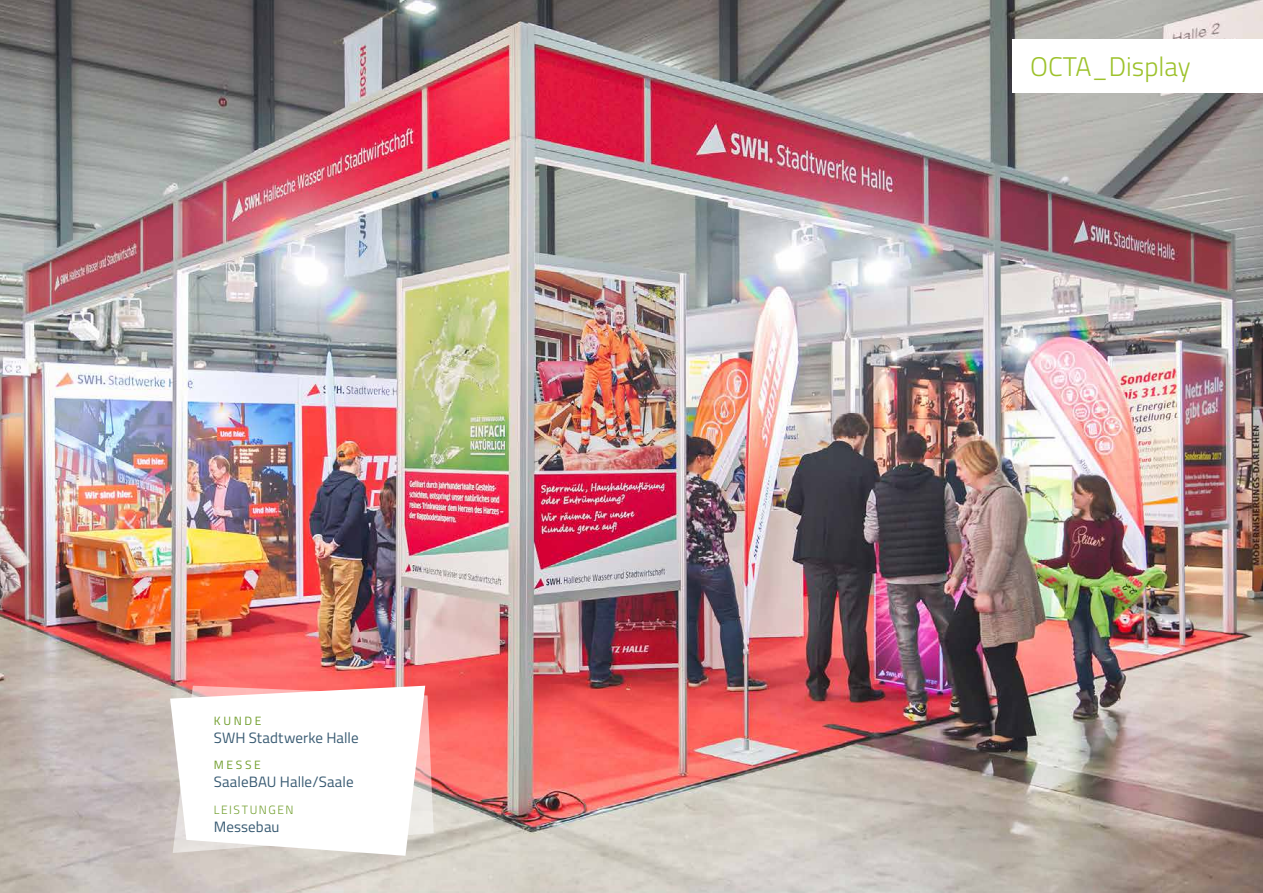
<style>
.page{position:relative;width:1263px;height:893px;background:#fff}
.page>*{position:absolute;margin:0;border:0;box-sizing:border-box;transform-origin:0 0}
.t1{font:300 27px "Titillium";color:#9dc22c}
.t2{font:15px "Titillium";letter-spacing:.005em;color:#395b73}
.t3{font:12px "Titillium";letter-spacing:.22em;color:#719e2d}
.t4{font:300 12px "Titillium";letter-spacing:.125em;color:#719e2d}
</style>
<div class="page">
<img style="left:0;top:0;width:1263px;height:893px">
<svg style="left:170px;top:686px;width:264px;height:170px"></svg>
<div style="left:1012px;top:39px;width:251px;height:54px;background:#fff"></div>
<p class="t3" style="left:214px;top:712px;width:49px">KUNDE</p>
<p class="t2" style="left:214px;top:726px;width:146px">SWH Stadtwerke Halle</p>
<p class="t3" style="left:214px;top:756px;width:49px">MESSE</p>
<p class="t2" style="left:214px;top:771px;width:141px">SaaleBAU Halle/Saale</p>
<p class="t4" style="left:214px;top:801px;width:81px">LEISTUNGEN</p>
<p class="t2" style="left:214px;top:816px;width:67px">Messebau</p>
<h1 class="t1" style="left:1030px;top:47px;width:162px">OCTA_Display</h1>
</div>
